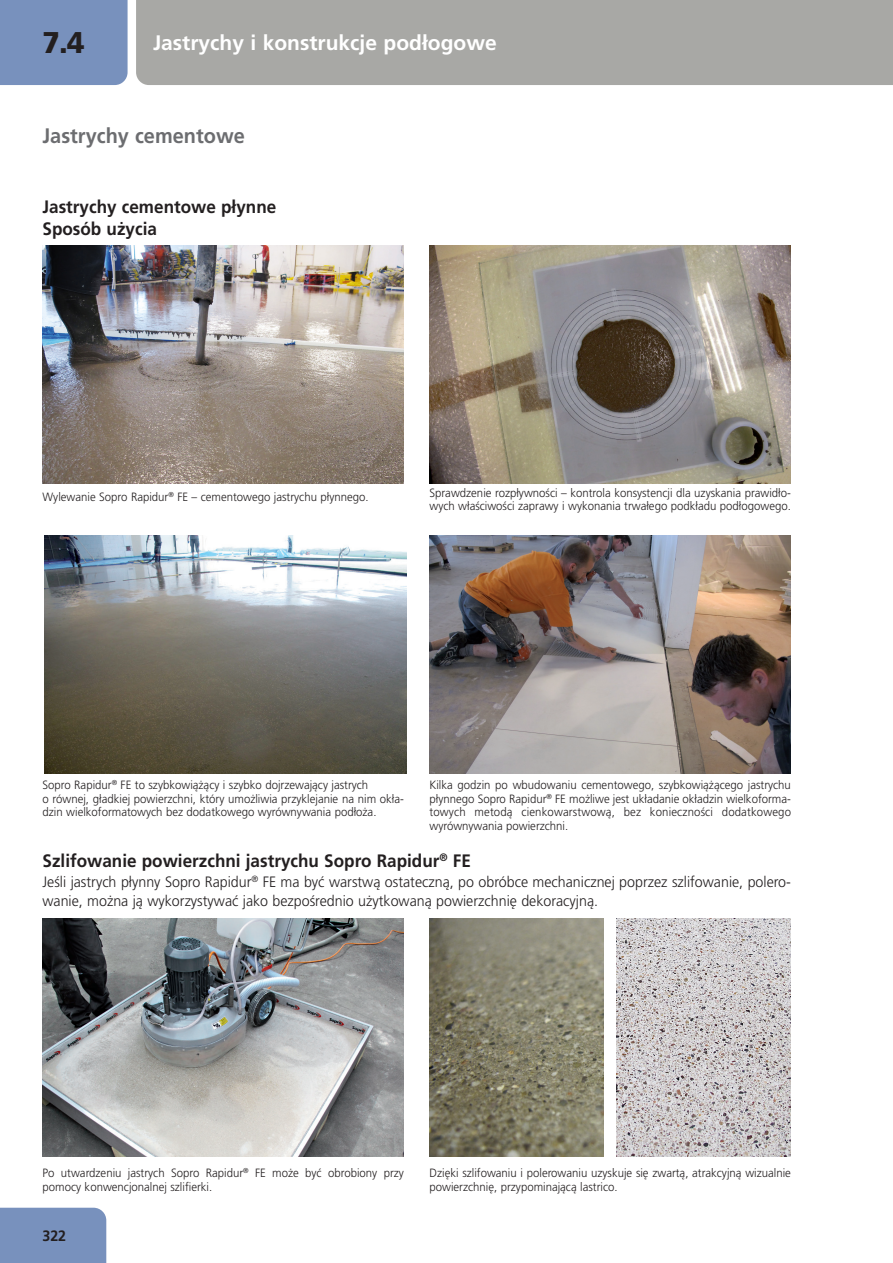
<style>
.page{position:relative;width:893px;height:1263px;background:#fff}
.page>*{position:absolute;margin:0;border:0;box-sizing:border-box;transform-origin:0 0}
._01_Ziffer{font:900 30px "Frutiger LT Com";color:#231f20;scale:.95 1}
.t1{font:700 21px "Frutiger LT Com";color:#fff}
._11_KAP_Überschrift{font:700 21px "Frutiger LT Com";color:#6c6d70;scale:.95 1}
._16_Überschrift{font:700 18px "Frutiger LT Com";color:#231f20;scale:.95 1}
._11_copy_10{font:300 15px/19.5px "Frutiger LT Com";color:#231f20;scale:.95 1}
.t2{font:700 15px "Frutiger LT Com";color:#231f20;scale:.95 1}
._32_BU_L{font:300 12px/13.5px "Frutiger LT Com";color:#231f20;scale:.95 1}
</style>
<div class="page">
<div style="left:0;top:1208px;width:106px;height:55px;background:#7891bd"></div>
<div style="left:0;top:0;width:128px;height:85px;background:#7891bd"></div>
<div style="left:136px;top:0;width:757px;height:85px;background:#a8a8a5"></div>
<img style="left:43px;top:246px;width:361px;height:238px">
<img style="left:45px;top:535px;width:361px;height:239px">
<img style="left:429px;top:246px;width:362px;height:238px">
<img style="left:429px;top:536px;width:362px;height:238px">
<img style="left:43px;top:918px;width:361px;height:239px">
<img style="left:429px;top:918px;width:175px;height:239px">
<img style="left:617px;top:918px;width:174px;height:239px">
<p class="_01_Ziffer" style="left:43px;top:24px;width:46px">7.4</p>
<h2 class="t1" style="left:153px;top:30px;width:345px">Jastrychy i konstrukcje podłogowe</h2>
<p class="_11_KAP_Überschrift" style="left:43px;top:124px;width:214px">Jastrychy cementowe</p>
<p class="_16_Überschrift" style="left:43px;top:197px;width:248px">Jastrychy cementowe płynne</p>
<p class="_16_Überschrift" style="left:43px;top:218px;width:122px">Sposób użycia</p>
<p class="_32_BU_L" style="left:43px;top:490px;width:345px">Wylewanie Sopro Rapidur<sup>®</sup> FE – cementowego jastrychu płynnego.</p>
<p class="_32_BU_L" style="left:429px;top:486px;width:382px">Sprawdzenie rozpływności – kontrola konsystencji dla uzyskania prawidło&shy;wych właściwości zaprawy i wykonania trwałego podkładu podłogowego.</p>
<p class="_32_BU_L" style="left:43px;top:778px;width:344px">Sopro Rapidur<sup>®</sup> FE to szybkowiążący i szybko dojrzewający jastrych</p>
<p class="_32_BU_L" style="left:43px;top:792px;width:382px">o równej, gładkiej powierzchni, który umożliwia przyklejanie na nim okła&shy;dzin wielkoformatowych bez dodatkowego wyrównywania podłoża.</p>
<p class="_32_BU_L" style="left:429px;top:778px;width:382px;text-align:justify">Kilka godzin po wbudowaniu cementowego, szybkowiążącego jastrychu płynnego Sopro Rapidur<sup>®</sup> FE możliwe jest układanie okładzin wielkoforma&shy;towych metodą cienkowarstwową, bez konieczności dodatkowego wyrównywania powierzchni.</p>
<p class="_16_Überschrift" style="left:43px;top:850px;width:452px">Szlifowanie powierzchni jastrychu Sopro Rapidur<sup>®</sup> FE</p>
<p class="_11_copy_10" style="left:43px;top:872px;width:789px">Jeśli jastrych płynny Sopro Rapidur<sup>®</sup> FE ma być warstwą ostateczną, po obróbce mechanicznej poprzez szlifowanie, polero&shy;wanie, można ją wykorzystywać jako bezpośrednio użytkowaną powierzchnię dekoracyjną.</p>
<p class="_32_BU_L" style="left:43px;top:1166px;width:382px">Po utwardzeniu jastrych Sopro Rapidur<sup>®</sup> FE może być obrobiony przy pomocy konwencjonalnej szlifierki.</p>
<p class="_32_BU_L" style="left:429px;top:1166px;width:382px">Dzięki szlifowaniu i polerowaniu uzyskuje się zwartą, atrakcyjną wizualnie powierzchnię, przypominającą lastrico.</p>
<p class="t2" style="left:43px;top:1226px;width:26px">322</p>
</div>
